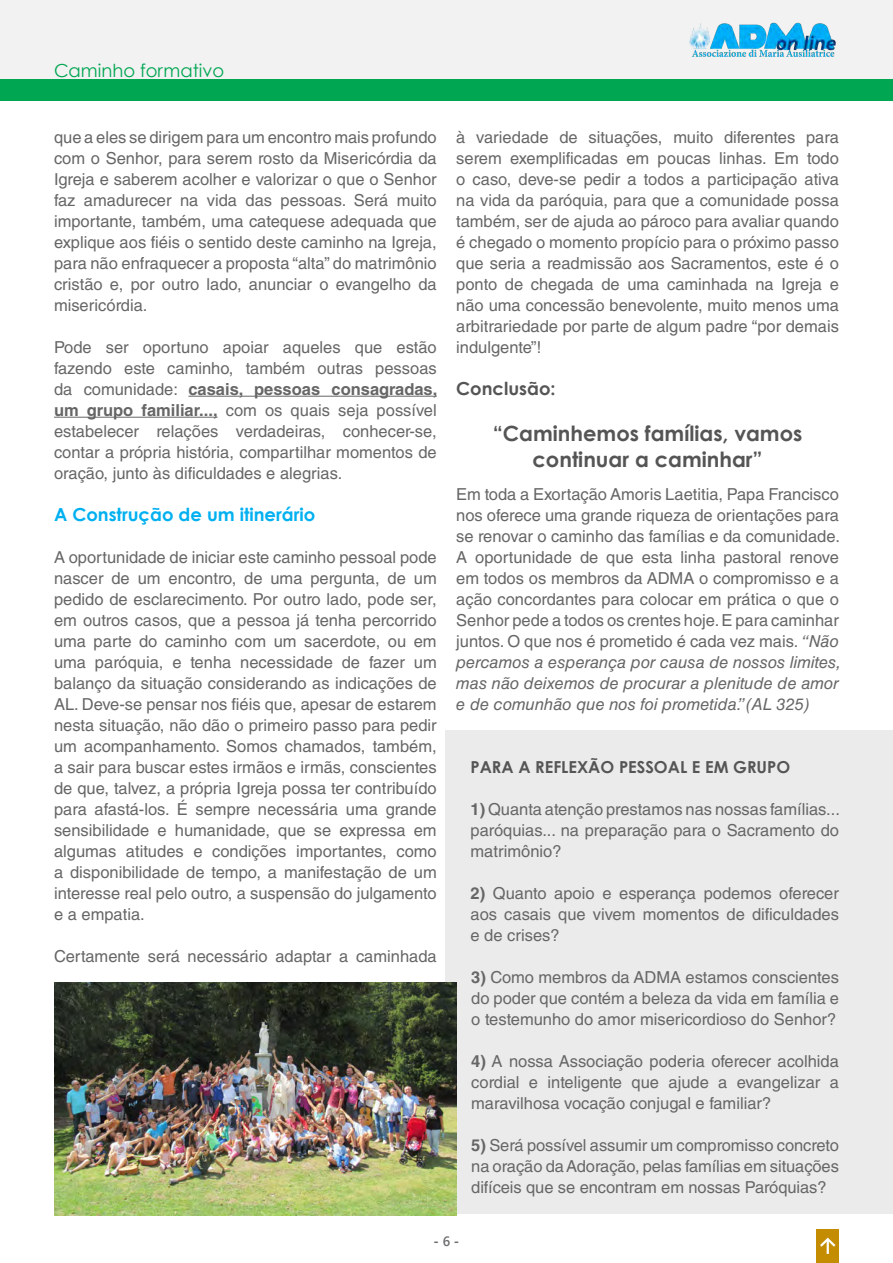
<style>
.page{position:relative;width:893px;height:1263px;background:#fff}
.page>*{position:absolute;margin:0;border:0;box-sizing:border-box;transform-origin:0 0}
.t1{font:700 21px/25.5px "Century Gothic";color:#555;text-align:center}
.t2{font:700 18px "Century Gothic";color:#00b0f0}
.t3{font:18px "Century Gothic";color:#00a652}
.t4{font:700 18px "Century Gothic";color:#555}
.t5{font:16.5px/21px "Helvetica LT Std";color:#666;text-align:justify}
.t6{font:700 16.5px "Century Gothic";color:#555}
.t7{font:700 13.5px "Segoe UI";color:#6d6e70}
.s1{font-weight:700}
.s2{font-style:italic}
.s3{font-weight:600}
</style>
<div class="page">
<div style="left:0;top:0;width:893px;height:80px;background:#f2f2f2"></div>
<img style="left:689px;top:22px;width:147px;height:35px">
<div style="left:816px;top:1229px;width:23px;height:34px;background:#c48c00"></div>
<svg style="left:820px;top:1237px;width:16px;height:17px"></svg>
<div style="left:0;top:80px;width:893px;height:20px;background:#00a652"></div>
<div style="left:445px;top:730px;width:448px;height:484px;background:#ebebeb"></div>
<img style="left:54px;top:983px;width:402px;height:232px">
<hr style="left:188px;top:396px;width:249px;height:1px;background:#666">
<hr style="left:54px;top:417px;width:164px;height:1px;background:#666">
<p class="t3" style="left:54px;top:59px;width:172px">Caminho formativo</p>
<p class="t5" style="left:54px;top:126px;width:384px">que a eles se dirigem para um encontro mais profundo com o Senhor, para serem rosto da Misericórdia da Igreja e saberem acolher e valorizar o que o Senhor faz amadurecer na vida das pessoas. Será muito importante, também, uma catequese adequada que explique aos fiéis o sentido deste caminho na Igreja, para não enfraquecer a proposta “alta” do matrimônio cristão e, por outro lado, anunciar o evangelho da misericórdia.</p>
<p class="t5" style="left:54px;top:336px;width:385px">Pode ser oportuno apoiar aqueles que estão fazendo este caminho, também outras pessoas da comunidade: <span class="s1">casais, pessoas consagradas, um grupo familiar...,</span> com os quais seja possível estabelecer relações verdadeiras, conhecer-se, contar a própria história, compartilhar momentos de oração, junto às dificuldades e alegrias.</p>
<p class="t2" style="left:54px;top:503px;width:263px">A Construção de um itinerário</p>
<p class="t5" style="left:54px;top:546px;width:384px">A oportunidade de iniciar este caminho pessoal pode nascer de um encontro, de uma pergunta, de um pedido de esclarecimento. Por outro lado, pode ser, em outros casos, que a pessoa já tenha percorrido uma parte do caminho com um sacerdote, ou em uma paróquia, e tenha necessidade de fazer um balanço da situação considerando as indicações de AL. Deve-se pensar nos fiéis que, apesar de estarem nesta situação, não dão o primeiro passo para pedir um acompanhamento. Somos chamados, também, a sair para buscar estes irmãos e irmãs, conscientes de que, talvez, a própria Igreja possa ter contribuído para afastá-los. É sempre necessária uma grande sensibilidade e humanidade, que se expressa em algumas atitudes e condições importantes, como a disponibilidade de tempo, a manifestação de um interesse real pelo outro, a suspensão do julgamento e a empatia.</p>
<p class="t5" style="left:54px;top:945px;width:384px">Certamente será necessário adaptar a caminhada</p>
<p class="t5" style="left:456px;top:126px;width:384px">à variedade de situações, muito diferentes para serem exemplificadas em poucas linhas. Em todo o caso, deve-se pedir a todos a participação ativa na vida da paróquia, para que a comunidade possa também, ser de ajuda ao pároco para avaliar quando é chegado o momento propício para o próximo passo que seria a readmissão aos Sacramentos, este é o ponto de chegada de uma caminhada na Igreja e não uma concessão benevolente, muito menos uma arbitrariedade por parte de algum padre “por demais indulgente”!</p>
<p class="t4" style="left:456px;top:377px;width:101px">Conclusão:</p>
<p class="t1" style="left:493px;top:420px;width:311px">“Caminhemos famílias, vamos continuar a caminhar”</p>
<p class="t5" style="left:456px;top:483px;width:386px;text-align:left">Em toda a Exortação Amoris Laetitia, Papa Francisco nos oferece uma grande riqueza de orientações para se renovar o caminho das famílias e da comunidade.<br>A oportunidade de que esta linha pastoral renove em todos os membros da ADMA o compromisso e a ação concordantes para colocar em prática o que o Senhor pede a todos os crentes hoje. E para caminhar juntos. O que nos é prometido é cada vez mais. <span class="s2">“Não percamos a esperança por causa de nossos limites, mas não deixemos de procurar a plenitude de amor e de comunhão que nos foi prometida.” (AL 325)</span></p>
<p class="t6" style="left:470px;top:756px;width:321px">PARA A REFLEXÃO PESSOAL E EM GRUPO</p>
<p class="t5" style="left:470px;top:798px;width:371px"><span class="s1">1)</span> Quanta atenção prestamos nas nossas famílias... paróquias... na preparação para o Sacramento do matrimônio?</p>
<p class="t5" style="left:470px;top:882px;width:370px"><span class="s1">2)</span> Quanto apoio e esperança podemos oferecer aos casais que vivem momentos de dificuldades e de crises?</p>
<p class="t5" style="left:471px;top:966px;width:369px"><span class="s1">3)</span> Como membros da ADMA estamos conscientes do poder que contém a beleza da vida em família e o testemunho do amor misericordioso do Senhor?</p>
<p class="t5" style="left:471px;top:1050px;width:369px"><span class="s1">4)</span> A nossa Associação poderia oferecer acolhida cordial e inteligente que ajude a evangelizar a maravilhosa vocação conjugal e familiar?</p>
<p class="t5" style="left:471px;top:1134px;width:369px"><span class="s1">5)</span> Será possível assumir um compromisso concreto na oração da Adoração, pelas famílias em situações difíceis que se encontram em nossas Paróquias?</p>
<p class="t7" style="left:434px;top:1229px;width:27px">- <span class="s3">6</span> -</p>
</div>
